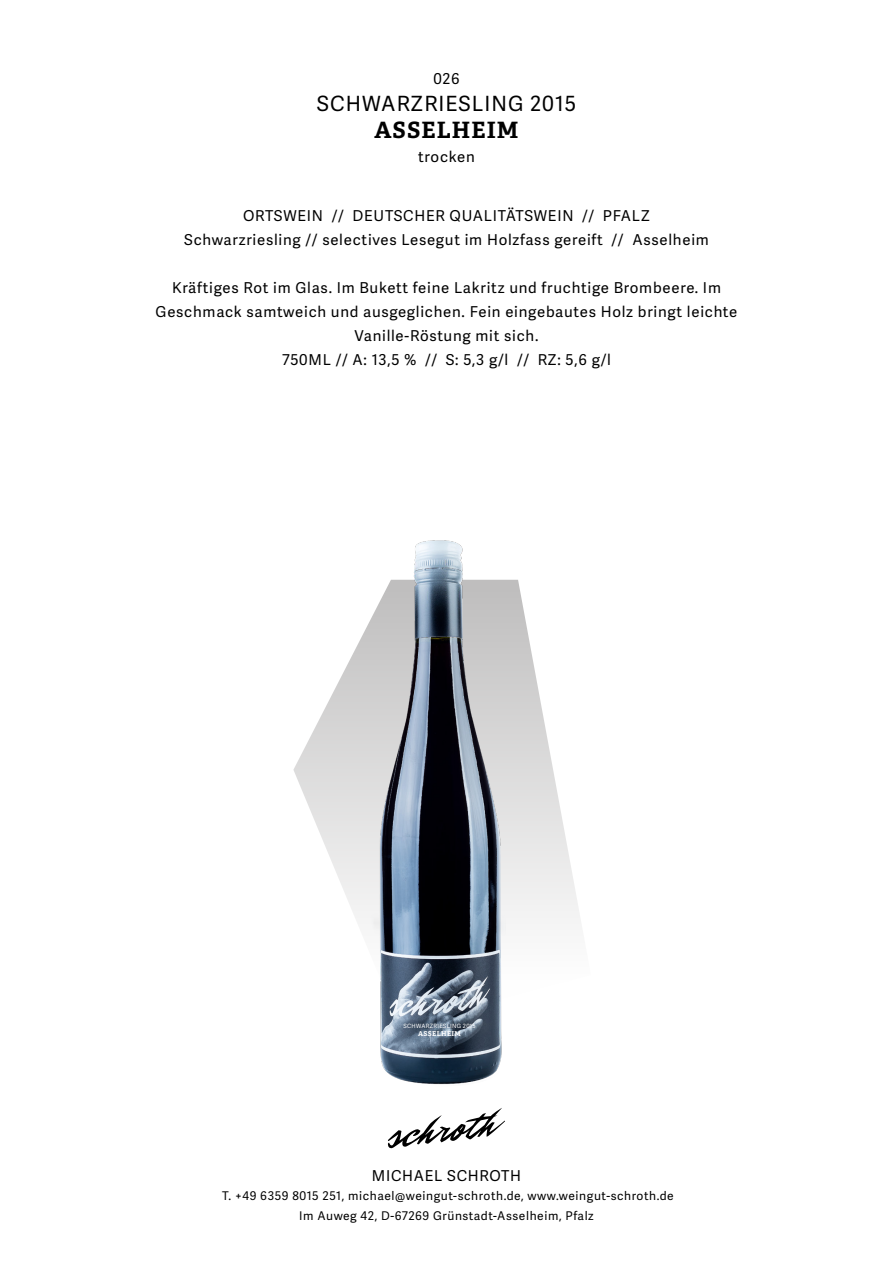
<style>
.page{position:relative;width:893px;height:1263px;background:#fff}
.page>*{position:absolute;margin:0;border:0;box-sizing:border-box;transform-origin:0 0}
.t1{font:700 22.5px "Adelle PE";letter-spacing:.05em;color:#000}
.t2{font:21px "Adelle Sans";letter-spacing:.05em;color:#000}
.t3{font:15px/24px "Adelle Sans";letter-spacing:.05em;color:#000;text-align:center}
.t4{font:12px/19.5px "Adelle Sans";letter-spacing:.05em;color:#000;text-align:center}
.t5{font:700 6.75px "Adelle PE";letter-spacing:.05em;color:#fff}
.t6{font:5.85px "Adelle Sans";letter-spacing:.05em;color:#fff}
</style>
<div class="page">
<svg style="left:293px;top:662px;width:288px;height:262px"></svg>
<img style="left:349px;top:540px;width:184px;height:545px">
<svg style="left:388px;top:1108px;width:117px;height:40px"></svg>
<p class="t3" style="left:433px;top:66px;width:28px">026</p>
<h2 class="t2" style="left:317px;top:88px;width:261px">SCHWARZRIESLING 2015</h2>
<h1 class="t1" style="left:374px;top:114px;width:146px">ASSELHEIM</h1>
<p class="t3" style="left:418px;top:144px;width:58px">trocken</p>
<p class="t3" style="left:184px;top:204px;width:526px">ORTSWEIN // DEUTSCHER QUALITÄTSWEIN // PFALZ<br>Schwarzriesling // selectives Lesegut im Holzfass gereift // Asselheim</p>
<p class="t3" style="left:156px;top:276px;width:583px">Kräftiges Rot im Glas. Im Bukett feine Lakritz und fruchtige Brombeere. Im Geschmack samtweich und ausgeglichen. Fein eingebautes Holz bringt leichte Vanille-Röstung mit sich.<br>750ML // A: 13,5 % // S: 5,3 g/l // RZ: 5,6 g/l</p>
<p class="t6" style="left:403px;top:1021px;width:74px">SCHWARZRIESLING 2015</p>
<p class="t5" style="left:418px;top:1029px;width:44px">ASSELHEIM</p>
<p class="t3" style="left:372px;top:1163px;width:151px">MICHAEL SCHROTH</p>
<p class="t4" style="left:222px;top:1186px;width:453px">T. +49 6359 8015 251, michael@weingut-schroth.de, www.weingut-schroth.de<br>Im Auweg 42, D-67269 Grünstadt-Asselheim, Pfalz</p>
</div>
